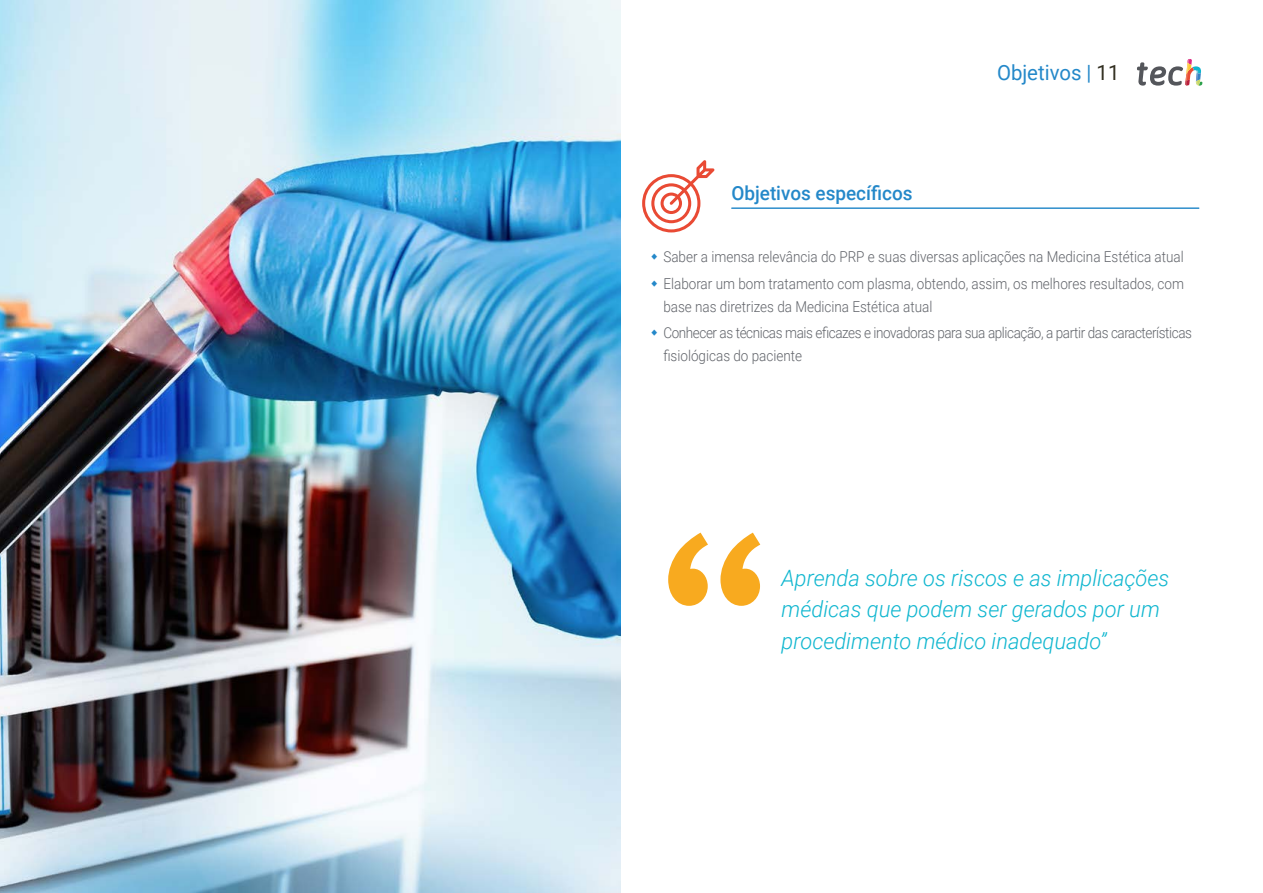
<style>
.page{position:relative;width:1263px;height:893px;background:#fff}
.page>*{position:absolute;margin:0;border:0;box-sizing:border-box;transform-origin:0 0}
.t1{font:italic 300 22.5px/31.5px "Roboto";color:#0fb6cf}
.t2{font:21px "Roboto";color:#2488c9}
.t3{font:500 19.5px "Roboto";color:#2488c9}
.t4{font:300 15px/26.7px "Roboto";color:#61646a;scale:.9 1}
.t5{font:300 15px/26.7px "Roboto";letter-spacing:-.03em;color:#61646a;scale:.9 1}
.s1{color:#312e20}
</style>
<div class="page">
<img style="left:0;top:0;width:621px;height:893px">
<svg style="left:1137px;top:59px;width:65px;height:27px"></svg>
<svg style="left:668px;top:533px;width:92px;height:73px"></svg>
<svg style="left:642px;top:160px;width:72px;height:72px"></svg>
<hr style="left:731px;top:208px;width:468px;height:1px;background:#2488c9">
<h3 class="t3" style="left:731px;top:179px;width:183px">Objetivos específicos</h3>
<h2 class="t2" style="left:997px;top:57px;width:124px">Objetivos | <span class="s1">11</span></h2>
<p class="t4" style="left:663px;top:243px;width:580px">Saber a imensa relevância do PRP e suas diversas aplicações na Medicina Estética atual<br>Elaborar um bom tratamento com plasma, obtendo, assim, os melhores resultados, com</p>
<p class="t5" style="left:663px;top:292px;width:589px">base nas diretrizes da Medicina Estética atual<br>Conhecer as técnicas mais eficazes e inovadoras para sua aplicação, a partir das características</p>
<p class="t4" style="left:663px;top:342px;width:156px">fisiológicas do paciente</p>
<h1 class="t1" style="left:781px;top:561px;width:389px">Aprenda sobre os riscos e as implicações médicas que podem ser gerados por um procedimento médico inadequado”</h1>
</div>
